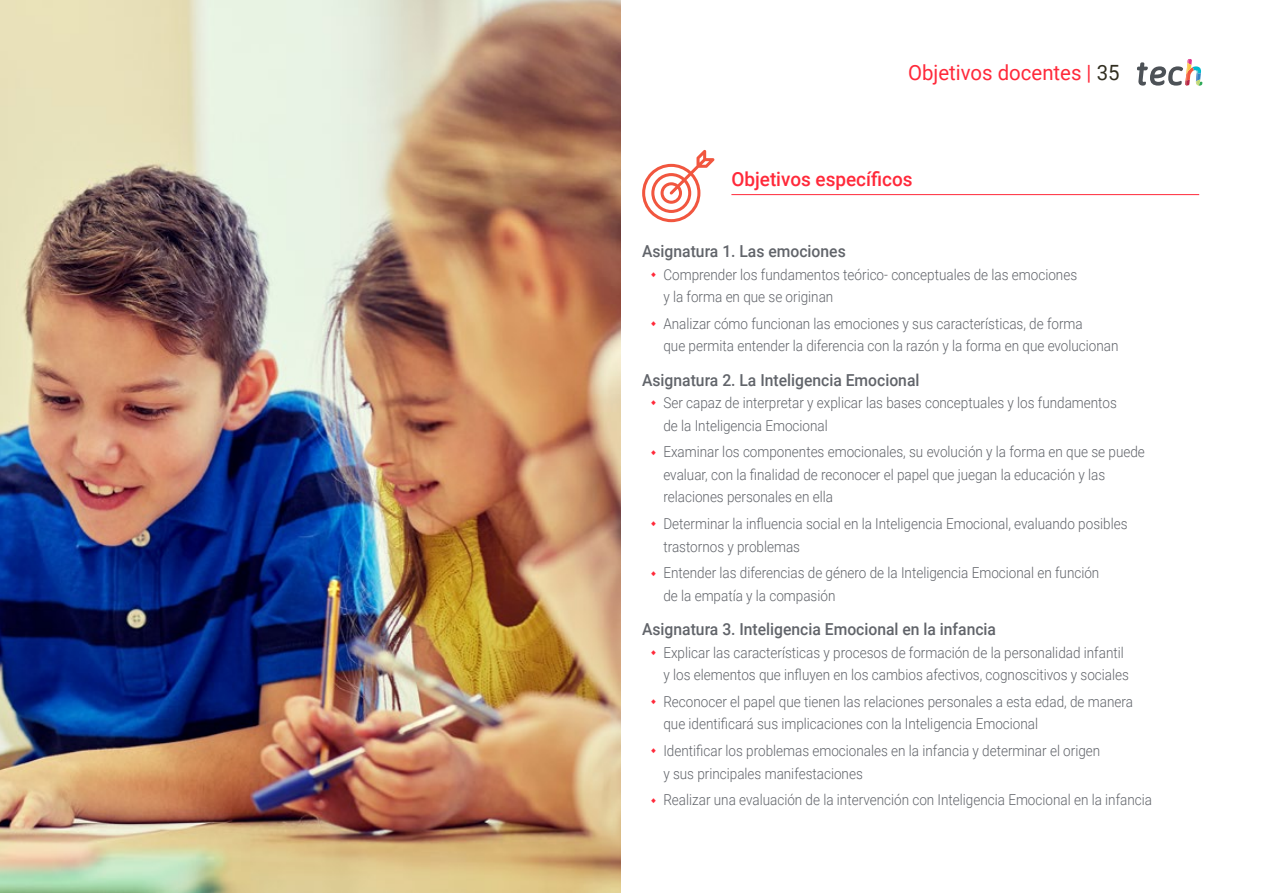
<style>
.page{position:relative;width:1263px;height:893px;background:#fff}
.page>*{position:absolute;margin:0;border:0;box-sizing:border-box;transform-origin:0 0}
.t1{font:21px "Roboto";color:#ff293a}
.t2{font:500 19.5px "Roboto";color:#ff293a}
.t3{font:500 16.5px "Roboto";color:#61646a;scale:.95 1}
.t4{font:300 15px/22.5px "Roboto";color:#61646a;scale:.9 1}
.s1{color:#312e20}
</style>
<div class="page">
<svg style="left:642px;top:150px;width:72px;height:72px"></svg>
<hr style="left:731px;top:194px;width:468px;height:1px;background:#ff293a">
<img style="left:0;top:0;width:621px;height:893px">
<svg style="left:1137px;top:59px;width:65px;height:27px"></svg>
<h1 class="t1" style="left:908px;top:57px;width:213px">Objetivos docentes | <span class="s1">35</span></h1>
<h2 class="t2" style="left:731px;top:166px;width:183px">Objetivos específicos</h2>
<p class="t3" style="left:642px;top:240px;width:216px">Asignatura 1. Las emociones</p>
<p class="t4" style="left:663px;top:263px;width:461px">Comprender los fundamentos teórico- conceptuales de las emociones y la forma en que se originan</p>
<p class="t4" style="left:663px;top:312px;width:507px">Analizar cómo funcionan las emociones y sus características, de forma<br>que permita entender la diferencia con la razón y la forma en que evolucionan</p>
<p class="t3" style="left:642px;top:368px;width:293px">Asignatura 2. La Inteligencia Emocional</p>
<p class="t4" style="left:663px;top:391px;width:505px">Ser capaz de interpretar y explicar las bases conceptuales y los fundamentos de la Inteligencia Emocional</p>
<p class="t4" style="left:663px;top:440px;width:536px">Examinar los componentes emocionales, su evolución y la forma en que se puede evaluar, con la finalidad de reconocer el papel que juegan la educación y las relaciones personales en ella</p>
<p class="t4" style="left:663px;top:512px;width:517px">Determinar la influencia social en la Inteligencia Emocional, evaluando posibles trastornos y problemas</p>
<p class="t4" style="left:663px;top:561px;width:486px">Entender las diferencias de género de la Inteligencia Emocional en función de la empatía y la compasión</p>
<p class="t3" style="left:642px;top:618px;width:374px">Asignatura 3. Inteligencia Emocional en la infancia</p>
<p class="t4" style="left:663px;top:640px;width:519px">Explicar las características y procesos de formación de la personalidad infantil y los elementos que influyen en los cambios afectivos, cognoscitivos y sociales</p>
<p class="t4" style="left:663px;top:690px;width:523px">Reconocer el papel que tienen las relaciones personales a esta edad, de manera que identificará sus implicaciones con la Inteligencia Emocional</p>
<p class="t4" style="left:663px;top:739px;width:487px">Identificar los problemas emocionales en la infancia y determinar el origen y sus principales manifestaciones</p>
<p class="t4" style="left:663px;top:788px;width:544px">Realizar una evaluación de la intervención con Inteligencia Emocional en la infancia</p>
</div>
